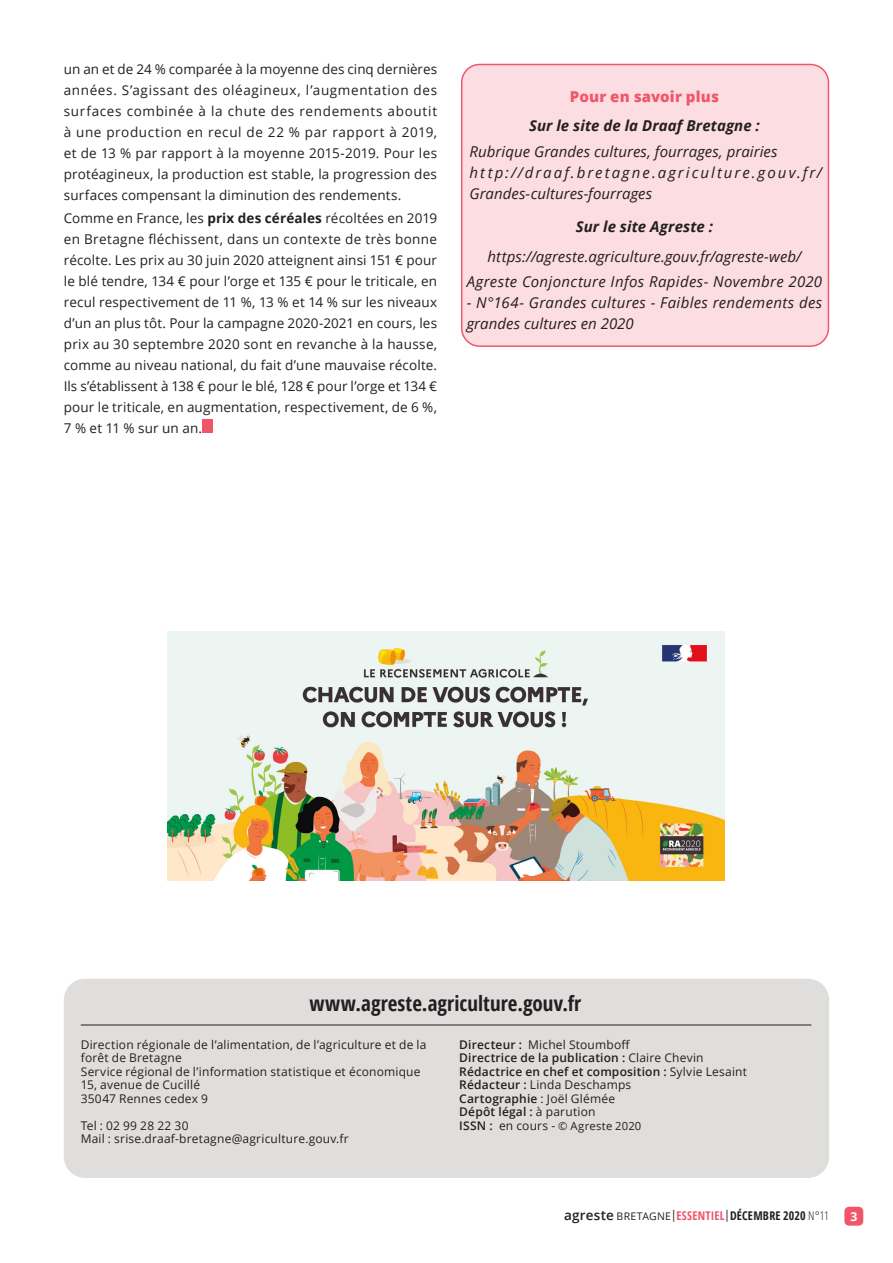
<style>
.page{position:relative;width:893px;height:1263px;background:#fff}
.page>*{position:absolute;margin:0;border:0;box-sizing:border-box;transform-origin:0 0}
.t1{font:700 21px "Open Sans Condensed";letter-spacing:.005em;color:#231f20}
.t2{font:italic 15px/21px "Open Sans";letter-spacing:.015em;color:#231f20}
.t3{font:italic 15px/21px "Open Sans";letter-spacing:.125em;color:#231f20}
.t4{font:italic 700 15px "Open Sans";letter-spacing:.005em;color:#231f20}
.t5{font:800 15px "Open Sans";letter-spacing:.01em;color:#f0576b}
.SOURCE{font:13.5px/21px "Open Sans";letter-spacing:.01em;color:#231f20;text-align:justify}
.t6{font:700 12.15px "Open Sans";color:#fff}
.t7{font:12px/13.5px "Open Sans";letter-spacing:.015em;color:#231f20}
.t8{font:600 12px "Open Sans";letter-spacing:.015em;color:#231f20}
.t9{font:700 12px "Open Sans Condensed";letter-spacing:.02em;color:#231f20}
.t10{font:11.25px "Open Sans";letter-spacing:.015em;color:#231f20}
.s1{font-weight:700}
.s2{font-weight:600}
.s3{font-weight:400}
.s4{font-weight:600;font-size:12px}
.s5{font-size:12px}
.s6{font-family:"Open Sans";font-weight:600;font-size:13.5px}
.s7{font-family:"Open Sans";font-weight:400;font-size:10.5px}
.s8{font-family:"Open Sans";font-weight:400}
.s9{color:#f0556a}
.s10{font-weight:300}
</style>
<div class="page">
<div style="left:844px;top:1207px;width:19px;height:18px;background:#f0556a;border-radius:5px"></div>
<div style="left:64px;top:979px;width:765px;height:199px;background:#e0dedd;border-radius:21px"></div>
<hr style="left:81px;top:1024px;width:730px;height:1px;background:#231f20">
<img style="left:167px;top:631px;width:557px;height:249px">
<div style="left:462px;top:64px;width:366px;height:282px;background:#fcdde1;border-radius:18px"></div>
<div style="left:461px;top:64px;width:368px;height:283px;border:2px solid #f0576b;border-radius:18px"></div>
<div style="left:202px;top:420px;width:11px;height:13px;background:#f0556a"></div>
<p class="SOURCE" style="left:64px;top:58px;width:375px">un an et de 24 % comparée à la moyenne des cinq dernières années. S’agissant des oléagineux, l’augmentation des surfaces combinée à la chute des rendements aboutit à une production en recul de 22 % par rapport à 2019, et de 13 % par rapport à la moyenne 2015-2019. Pour les protéagineux, la production est stable, la progression des surfaces compensant la diminution des rendements.</p>
<p class="SOURCE" style="left:64px;top:207px;width:375px">Comme en France, les <span class="s1">prix des céréales</span> récoltées en 2019 en Bretagne fléchissent, dans un contexte de très bonne récolte. Les prix au 30 juin 2020 atteignent ainsi 151 € pour le blé tendre, 134 € pour l’orge et 135 € pour le triticale, en recul respectivement de 11 %, 13 % et 14 % sur les niveaux d’un an plus tôt. Pour la campagne 2020-2021 en cours, les prix au 30 septembre 2020 sont en revanche à la hausse, comme au niveau national, du fait d’une mauvaise récolte.<br>Ils s’établissent à 138 € pour le blé, 128 € pour l’orge et 134 € pour le triticale, en augmentation, respectivement, de 6 %, 7 % et 11 % sur un an.</p>
<p class="t5" style="left:570px;top:85px;width:151px">Pour en savoir plus</p>
<p class="t4" style="left:529px;top:115px;width:232px">Sur le site de la Draaf Bretagne :</p>
<p class="t2" style="left:469px;top:140px;width:310px">Rubrique Grandes cultures, fourrages, prairies</p>
<p class="t3" style="left:469px;top:161px;width:354px">http://draaf.bretagne.agriculture.gouv.fr/<br>Grandes-cultures-fourrages</p>
<p class="t4" style="left:576px;top:216px;width:139px">Sur le site Agreste :</p>
<p class="t2" style="left:487px;top:246px;width:315px">https://agreste.agriculture.gouv.fr/agreste-web/</p>
<p class="t2" style="left:467px;top:271px;width:357px">Agreste Conjoncture Infos Rapides- Novembre 2020</p>
<p class="t2" style="left:467px;top:292px;width:357px">- N°164- Grandes cultures - Faibles rendements des grandes cultures en 2020</p>
<p class="t1" style="left:309px;top:989px;width:273px">www.agreste.agriculture.gouv.fr</p>
<p class="t7" style="left:81px;top:1037px;width:347px">Direction régionale de l’alimentation, de l’agriculture et de la forêt de Bretagne</p>
<p class="t7" style="left:81px;top:1064px;width:341px">Service régional de l’information statistique et économique</p>
<p class="t7" style="left:81px;top:1078px;width:121px">15, avenue de Cucillé</p>
<p class="t7" style="left:81px;top:1091px;width:129px">35047 Rennes cedex 9</p>
<p class="t7" style="left:81px;top:1118px;width:109px">Tel : 02 99 28 22 30</p>
<p class="t7" style="left:81px;top:1132px;width:270px">Mail : srise.draaf-bretagne@agriculture.gouv.fr</p>
<p class="t7" style="left:459px;top:1037px;width:172px"><span class="s2">Directeur :</span> Michel Stoumboff</p>
<p class="t8" style="left:459px;top:1050px;width:246px">Directrice de la publication : <span class="s3">Claire Chevin</span></p>
<p class="t8" style="left:459px;top:1063px;width:289px">Rédactrice en chef et composition : <span class="s3">Sylvie Lesaint</span></p>
<p class="t7" style="left:459px;top:1078px;width:174px"><span class="s2">Rédacteur :</span> Linda Deschamps</p>
<p class="t8" style="left:459px;top:1090px;width:157px">Cartographie <span class="s3">: Joël Glémée</span></p>
<p class="t8" style="left:459px;top:1104px;width:138px">Dépôt légal : <span class="s3">à parution</span></p>
<p class="t10" style="left:459px;top:1118px;width:184px"><span class="s4">ISSN :</span> <span class="s5">en cours -</span> © Agreste 2020</p>
<p class="t9" style="left:564px;top:1207px;width:266px"><span class="s6">agreste</span> <span class="s7">BRETAGNE</span><span class="s8">|</span><span class="s9">ESSENTIEL</span><span class="s8">|</span>DÉCEMBRE 2020 <span class="s10">N°11</span></p>
<p class="t6" style="left:850px;top:1207px;width:8px">3</p>
</div>
